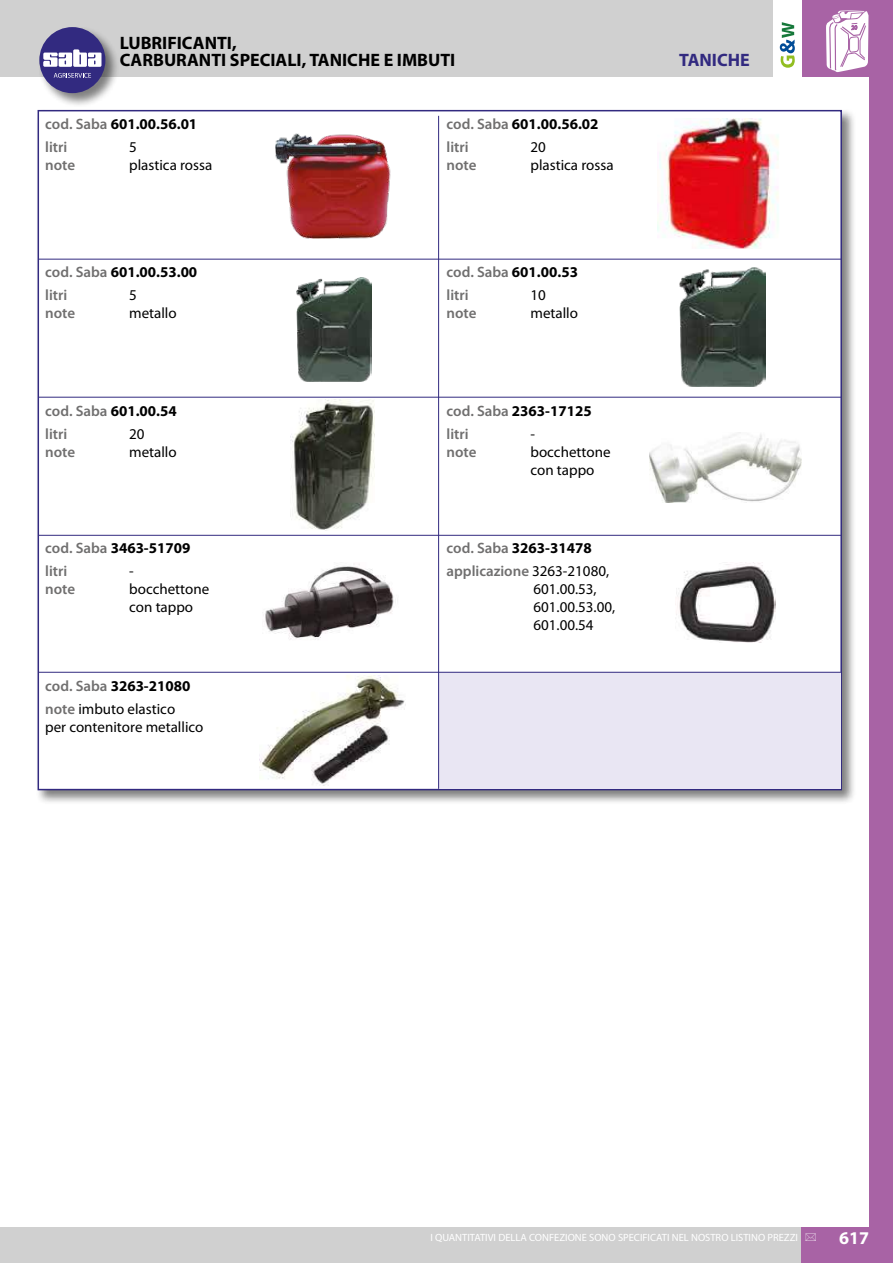
<style>
.page{position:relative;width:893px;height:1263px;background:#fff}
.page>*{position:absolute;margin:0;border:0;box-sizing:border-box;transform-origin:0 0}
.t1{font:700 18px/16.5px "Myriad Pro";color:#000}
.t2{font:700 18px "Myriad Pro";color:#322a80}
.t3{font:700 18px "Myriad Pro";color:#fff}
.t4{font:15px/18px "Myriad Pro";color:#000}
.t5{font:700 15px "Myriad Pro";color:#000}
.t6{font:600 15px "Myriad Pro";color:#706f6f}
.t7{font:10.5px "Myriad Pro";color:#fff}
.s1{font-weight:600;color:#706f6f}
</style>
<div class="page">
<div style="left:0;top:0;width:893px;height:77px;background:#d0d0d0"></div>
<div style="left:0;top:1227px;width:893px;height:36px;background:#d0d0d0"></div>
<div style="left:869px;top:0;width:24px;height:1263px;background:#a863a5"></div>
<div style="left:801px;top:0;width:92px;height:77px;background:#a863a5"></div>
<div style="left:801px;top:1227px;width:92px;height:36px;background:#a863a5"></div>
<div style="left:773px;top:0;width:28px;height:77px;background:#fff"></div>
<svg style="left:780px;top:22px;width:15px;height:46px"></svg>
<svg style="left:826px;top:10px;width:42px;height:62px;background:#e7d5e6"></svg>
<div style="left:36px;top:108px;width:820px;height:697px;background:#000;opacity:.5"></div>
<div style="left:38px;top:110px;width:804px;height:680px;background:#fff;border:2px solid #322a80"></div>
<hr style="left:38px;top:397px;width:803px;height:1px;background:#322a80">
<hr style="left:38px;top:259px;width:803px;height:1px;background:#322a80">
<hr style="left:38px;top:535px;width:803px;height:1px;background:#322a80">
<img style="left:676px;top:562px;width:99px;height:80px">
<img style="left:275px;top:133px;width:115px;height:106px">
<img style="left:291px;top:400px;width:84px;height:130px">
<img style="left:296px;top:277px;width:75px;height:105px">
<img style="left:680px;top:268px;width:85px;height:118px">
<img style="left:649px;top:432px;width:152px;height:70px">
<img style="left:265px;top:564px;width:129px;height:76px">
<img style="left:260px;top:676px;width:145px;height:108px">
<img style="left:657px;top:118px;width:122px;height:131px">
<div style="left:439px;top:672px;width:401px;height:117px;background:#e9e6f3"></div>
<hr style="left:38px;top:672px;width:803px;height:1px;background:#322a80">
<hr style="left:438px;top:116px;width:1px;height:673px;background:#322a80">
<div style="left:37px;top:25px;width:83px;height:82px;background:#000;opacity:.5"></div>
<div style="left:39px;top:27px;width:66px;height:66px;background:#322a80;border-radius:50%"></div>
<svg style="left:54px;top:73px;width:37px;height:5px"></svg>
<svg style="left:43px;top:49px;width:58px;height:18px"></svg>
<p class="t1" style="left:120px;top:35px;width:337px">LUBRIFICANTI,<br>CARBURANTI SPECIALI, TANICHE E IMBUTI</p>
<p class="t5" style="left:45px;top:114px;width:154px"><span class="s1">cod. Saba</span> 601.00.56.01</p>
<p class="t5" style="left:446px;top:114px;width:154px"><span class="s1">cod. Saba</span> 601.00.56.02</p>
<p class="t6" style="left:45px;top:137px;width:24px">litri</p>
<p class="t4" style="left:129px;top:137px;width:9px">5</p>
<p class="t6" style="left:45px;top:155px;width:32px">note</p>
<p class="t4" style="left:129px;top:155px;width:85px">plastica rossa</p>
<p class="t6" style="left:446px;top:137px;width:24px">litri</p>
<p class="t4" style="left:530px;top:137px;width:17px">20</p>
<p class="t6" style="left:446px;top:155px;width:32px">note</p>
<p class="t4" style="left:530px;top:155px;width:85px">plastica rossa</p>
<p class="t5" style="left:45px;top:262px;width:154px"><span class="s1">cod. Saba</span> 601.00.53.00</p>
<p class="t5" style="left:446px;top:262px;width:133px"><span class="s1">cod. Saba</span> 601.00.53</p>
<p class="t6" style="left:45px;top:285px;width:24px">litri</p>
<p class="t4" style="left:129px;top:285px;width:9px">5</p>
<p class="t6" style="left:45px;top:303px;width:32px">note</p>
<p class="t4" style="left:129px;top:303px;width:49px">metallo</p>
<p class="t6" style="left:446px;top:285px;width:24px">litri</p>
<p class="t4" style="left:530px;top:285px;width:17px">10</p>
<p class="t6" style="left:446px;top:303px;width:32px">note</p>
<p class="t4" style="left:530px;top:303px;width:49px">metallo</p>
<p class="t5" style="left:45px;top:401px;width:133px"><span class="s1">cod. Saba</span> 601.00.54</p>
<p class="t5" style="left:446px;top:401px;width:147px"><span class="s1">cod. Saba</span> 2363-17125</p>
<p class="t6" style="left:45px;top:424px;width:24px">litri</p>
<p class="t4" style="left:129px;top:424px;width:17px">20</p>
<p class="t6" style="left:45px;top:442px;width:32px">note</p>
<p class="t4" style="left:129px;top:442px;width:49px">metallo</p>
<p class="t6" style="left:446px;top:424px;width:24px">litri</p>
<p class="t4" style="left:530px;top:424px;width:6px">-</p>
<p class="t6" style="left:446px;top:442px;width:32px">note</p>
<p class="t4" style="left:530px;top:442px;width:82px">bocchettone con tappo</p>
<p class="t5" style="left:45px;top:538px;width:147px"><span class="s1">cod. Saba</span> 3463-51709</p>
<p class="t5" style="left:446px;top:538px;width:147px"><span class="s1">cod. Saba</span> 3263-31478</p>
<p class="t6" style="left:45px;top:561px;width:24px">litri</p>
<p class="t4" style="left:129px;top:562px;width:6px">-</p>
<p class="t6" style="left:45px;top:579px;width:32px">note</p>
<p class="t4" style="left:129px;top:580px;width:82px">bocchettone con tappo</p>
<p class="t5" style="left:45px;top:676px;width:147px"><span class="s1">cod. Saba</span> 3263-21080</p>
<p class="t4" style="left:45px;top:699px;width:160px"><span class="s1">note</span> imbuto elastico<br>per contenitore metallico</p>
<p class="t4" style="left:533px;top:562px;width:83px;text-indent:-87px"><span class="s1">applicazione</span> 3263-21080,<br>601.00.53,<br>601.00.53.00,<br>601.00.54</p>
<p class="t2" style="left:679px;top:48px;width:72px">TANICHE</p>
<p class="t7" style="left:430px;top:1231px;width:369px">I QUANTITATIVI DELLA CONFEZIONE SONO SPECIFICATI NEL NOSTRO LISTINO PREZZI</p>
<p class="t3" style="left:839px;top:1226px;width:31px">617</p>
</div>
